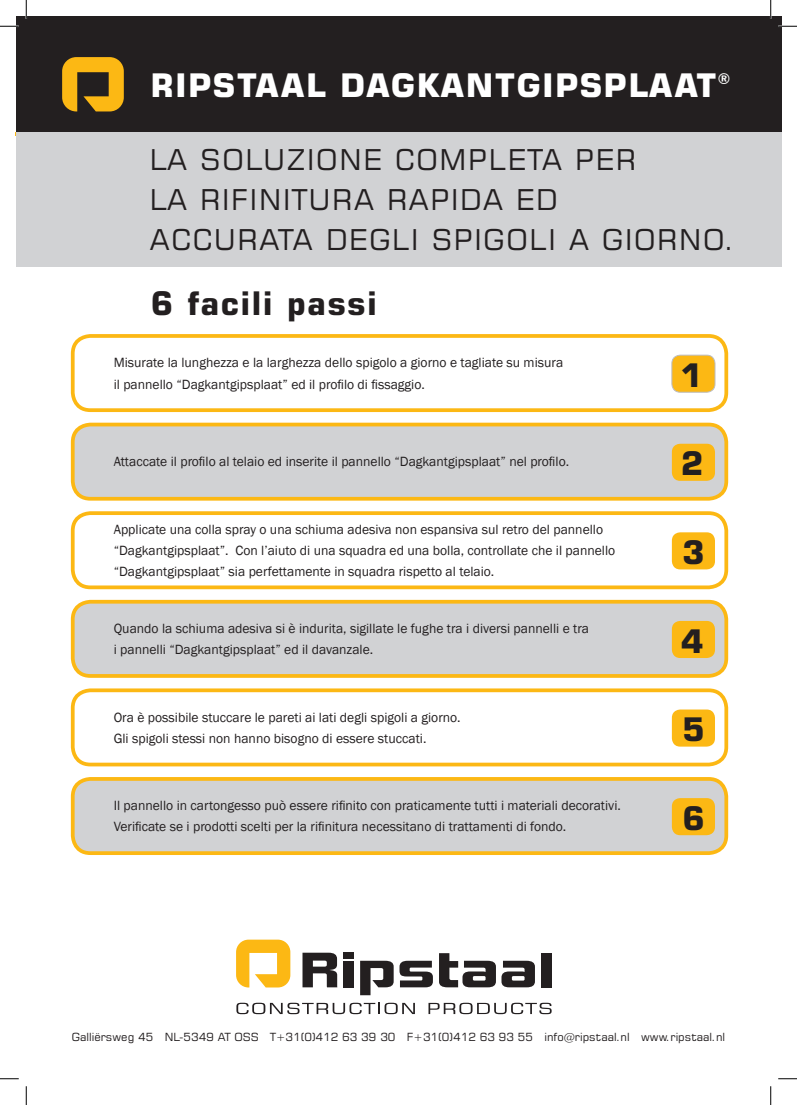
<style>
.page{position:relative;width:797px;height:1105px;background:#fff}
.page>*{position:absolute;margin:0;border:0;box-sizing:border-box;transform-origin:0 0}
.t1{font:700 32.5px "Square 721 BT";letter-spacing:.04em;color:#fff}
.t2{font:700 32.5px "Square 721 BT";color:#231f20}
.t3{font:28.75px/40px "Square 721 BT";letter-spacing:.06em;color:#231f20}
.t4{font:13.75px/21.2px "Franklin Gothic";color:#231f20}
.t5{font:11.25px "Square 721 BT";color:#231f20}
</style>
<div class="page">
<div style="left:16px;top:16px;width:765px;height:117px;background:#231f20"></div>
<div style="left:16px;top:133px;width:765px;height:134px;background:#d1d2d4"></div>
<svg style="left:236px;top:940px;width:54px;height:47px"></svg>
<svg style="left:302px;top:953px;width:35px;height:34px"></svg>
<div style="left:343px;top:961px;width:11px;height:26px;background:#231f20"></div>
<svg style="left:399px;top:961px;width:34px;height:26px"></svg>
<svg style="left:439px;top:953px;width:96px;height:34px"></svg>
<div style="left:541px;top:953px;width:10px;height:34px;background:#231f20"></div>
<svg style="left:360px;top:961px;width:33px;height:34px"></svg>
<svg style="left:236px;top:1003px;width:179px;height:11px"></svg>
<svg style="left:428px;top:1003px;width:123px;height:11px"></svg>
<div style="left:343px;top:952px;width:11px;height:6px;background:#231f20"></div>
<svg style="left:62px;top:57px;width:62px;height:54px"></svg>
<div style="left:71px;top:334px;width:657px;height:78px;border:4px solid #fcb814;border-radius:18px"></div>
<div style="left:73px;top:425px;width:653px;height:74px;background:#d1d2d4;border-radius:18px"></div>
<div style="left:71px;top:423px;width:657px;height:78px;border:4px solid #fcb814;border-radius:18px"></div>
<div style="left:71px;top:511px;width:657px;height:78px;border:4px solid #fcb814;border-radius:18px"></div>
<div style="left:73px;top:602px;width:653px;height:74px;background:#d1d2d4;border-radius:18px"></div>
<div style="left:71px;top:600px;width:657px;height:78px;border:4px solid #fcb814;border-radius:18px"></div>
<div style="left:71px;top:688px;width:657px;height:78px;border:4px solid #fcb814;border-radius:18px"></div>
<div style="left:73px;top:779px;width:653px;height:74px;background:#d1d2d4;border-radius:18px"></div>
<div style="left:71px;top:777px;width:657px;height:78px;border:4px solid #fcb814;border-radius:18px"></div>
<div style="left:672px;top:355px;width:43px;height:37px;background:#fcb814;border-radius:8px"></div>
<div style="left:671px;top:355px;width:44px;height:37px;border:1px solid #bcbdc0;border-radius:8px"></div>
<div style="left:672px;top:444px;width:43px;height:37px;background:#fcb814;border-radius:8px"></div>
<div style="left:672px;top:532px;width:43px;height:37px;background:#fcb814;border-radius:8px"></div>
<div style="left:672px;top:621px;width:43px;height:37px;background:#fcb814;border-radius:8px"></div>
<div style="left:672px;top:709px;width:43px;height:38px;background:#fcb814;border-radius:8px"></div>
<div style="left:672px;top:798px;width:43px;height:37px;background:#fcb814;border-radius:8px"></div>
<svg style="left:0;top:25px;width:19px;height:2px"></svg>
<svg style="left:778px;top:25px;width:19px;height:2px"></svg>
<svg style="left:0;top:1078px;width:19px;height:1px"></svg>
<svg style="left:778px;top:1078px;width:19px;height:1px"></svg>
<svg style="left:25px;top:0;width:2px;height:19px"></svg>
<svg style="left:25px;top:1086px;width:2px;height:19px"></svg>
<svg style="left:770px;top:0;width:1px;height:19px"></svg>
<svg style="left:770px;top:1086px;width:1px;height:19px"></svg>
<h1 class="t1" style="left:151px;top:66px;width:581px">RIPSTAAL DAGKANTGIPSPLAAT<sup>®</sup></h1>
<h2 class="t3" style="left:150px;top:139px;width:587px">LA SOLUZIONE COMPLETA PER<br>LA RIFI NITURA RAPI DA ED<br>ACCURATA DEGLI SPIGOLI A GIORNO.</h2>
<h1 class="t2" style="left:151px;top:284px;width:228px">6 FACILI PASSI</h1>
<p class="t4" style="left:114px;top:352px;width:451px">Misurate la lunghezza e la larghezza dello spigolo a giorno e tagliate su misura il pannello “Dagkantgipsplaat” ed il profilo di fissaggio.</p>
<h1 class="t2" style="left:679px;top:355px;width:24px">1</h1>
<p class="t4" style="left:114px;top:452px;width:457px">Attaccate il profilo al telaio ed inserite il pannello “Dagkantgipsplaat” nel profilo.</p>
<h1 class="t2" style="left:680px;top:444px;width:24px">2</h1>
<p class="t4" style="left:114px;top:519px;width:503px">Applicate una colla spray o una schiuma adesiva non espansiva sul retro del pannello “Dagkantgipsplaat”. Con l’aiuto di una squadra ed una bolla, controllate che il pannello “Dagkantgipsplaat” sia perfettamente in squadra rispetto al telaio.</p>
<h1 class="t2" style="left:682px;top:532px;width:24px">3</h1>
<p class="t4" style="left:114px;top:618px;width:477px">Quando la schiuma adesiva si è indurita, sigillate le fughe tra i diversi pannelli e tra i pannelli “Dagkantgipsplaat” ed il davanzale.</p>
<h1 class="t2" style="left:680px;top:621px;width:24px">4</h1>
<p class="t4" style="left:114px;top:707px;width:348px">Ora è possibile stuccare le pareti ai lati degli spigoli a giorno.<br>Gli spigoli stessi non hanno bisogno di essere stuccati.</p>
<h1 class="t2" style="left:682px;top:710px;width:24px">5</h1>
<p class="t4" style="left:114px;top:795px;width:508px">Il pannello in cartongesso può essere rifinito con praticamente tutti i materiali decorativi.<br>Verificate se i prodotti scelti per la rifinitura necessitano di trattamenti di fondo.</p>
<h1 class="t2" style="left:682px;top:798px;width:24px">6</h1>
<p class="t5" style="left:72px;top:1030px;width:655px">GALLIËRSWEG 45 NL-5349 AT OSS T+31(0)412 63 39 30 F+31(0)412 63 93 55 INFO@RIPSTAAL.NL WWW.RIPSTAAL.NL</p>
</div>
